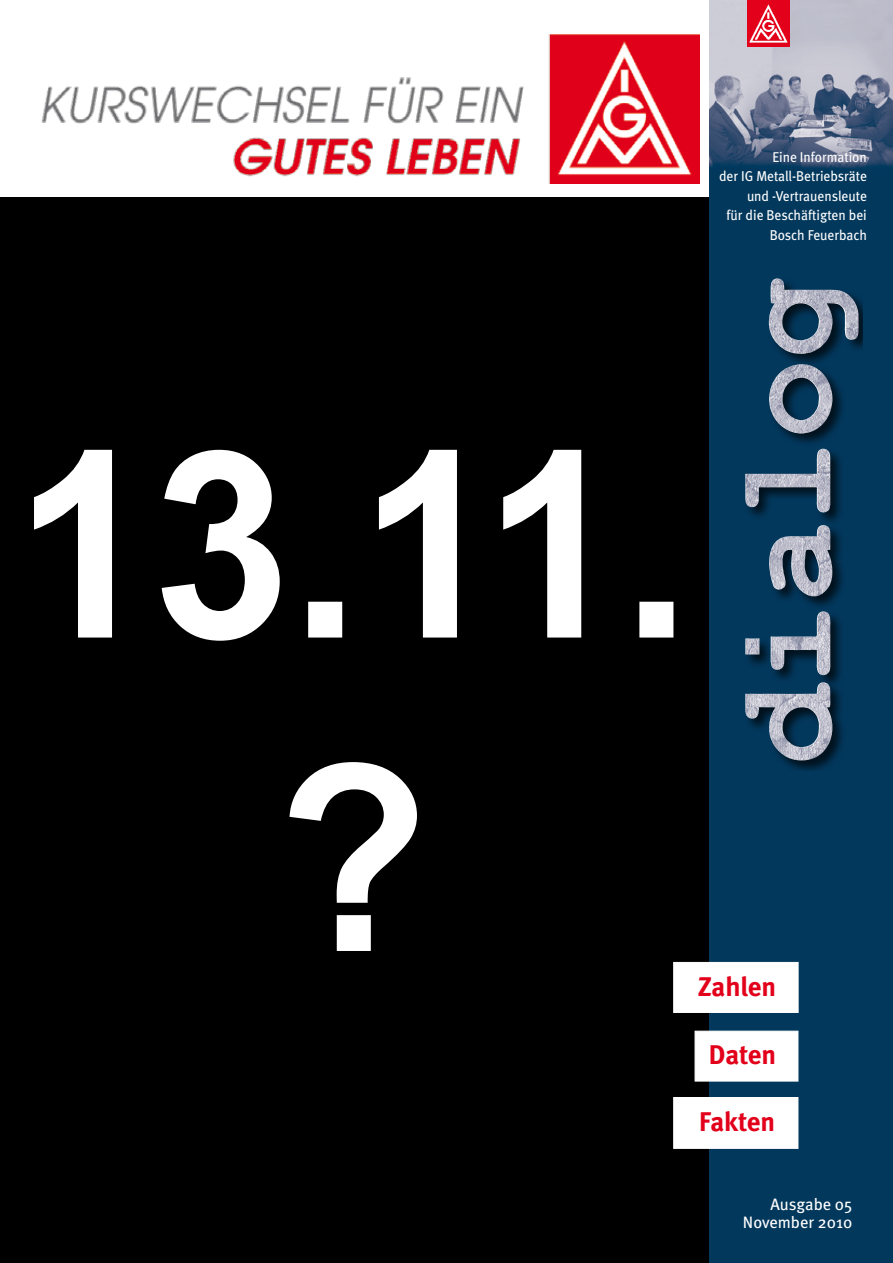
<style>
.page{position:relative;width:893px;height:1263px;background:#fff}
.page>*{position:absolute;margin:0;border:0;box-sizing:border-box;transform-origin:0 0}
.t1{font:700 27px "Meta";color:#e2001a}
.t2{font:16.5px/18px "Meta";color:#fff;text-align:right}
.t3{font:14.25px/19.5px "Meta";color:#fff;text-align:right;scale:.95 1}
</style>
<div class="page">
<div style="left:0;top:198px;width:710px;height:1065px;background:#000"></div>
<svg style="left:290px;top:762px;width:127px;height:189px"></svg>
<svg style="left:34px;top:450px;width:639px;height:191px"></svg>
<img style="left:709px;top:0;width:184px;height:1263px">
<div style="left:743px;top:276px;width:119px;height:495px;background:#000;opacity:.7"></div>
<img style="left:745px;top:278px;width:114px;height:235px">
<img style="left:747px;top:0;width:43px;height:47px">
<div style="left:695px;top:1031px;width:103px;height:50px;background:#fff;border:1px solid #fff"></div>
<div style="left:673px;top:1097px;width:125px;height:52px;background:#fff;border:1px solid #fff"></div>
<div style="left:673px;top:962px;width:125px;height:51px;background:#fff"></div>
<img style="left:41px;top:34px;width:658px;height:150px">
<p class="t3" style="left:719px;top:147px;width:157px">Eine Information<br>der IG Metall-Betriebsräte und -Vertrauensleute<br>für die Beschäftigten bei<br>Bosch Feuerbach</p>
<h1 class="t1" style="left:698px;top:971px;width:80px">Zahlen</h1>
<h1 class="t1" style="left:709px;top:1039px;width:69px">Daten</h1>
<h1 class="t1" style="left:699px;top:1106px;width:78px">Fakten</h1>
<p class="t2" style="left:743px;top:1195px;width:111px">Ausgabe 05<br>November 2010</p>
<p class="t2" style="left:786px;top:1204px;width:83px">Ausgabe 05</p>
</div>
